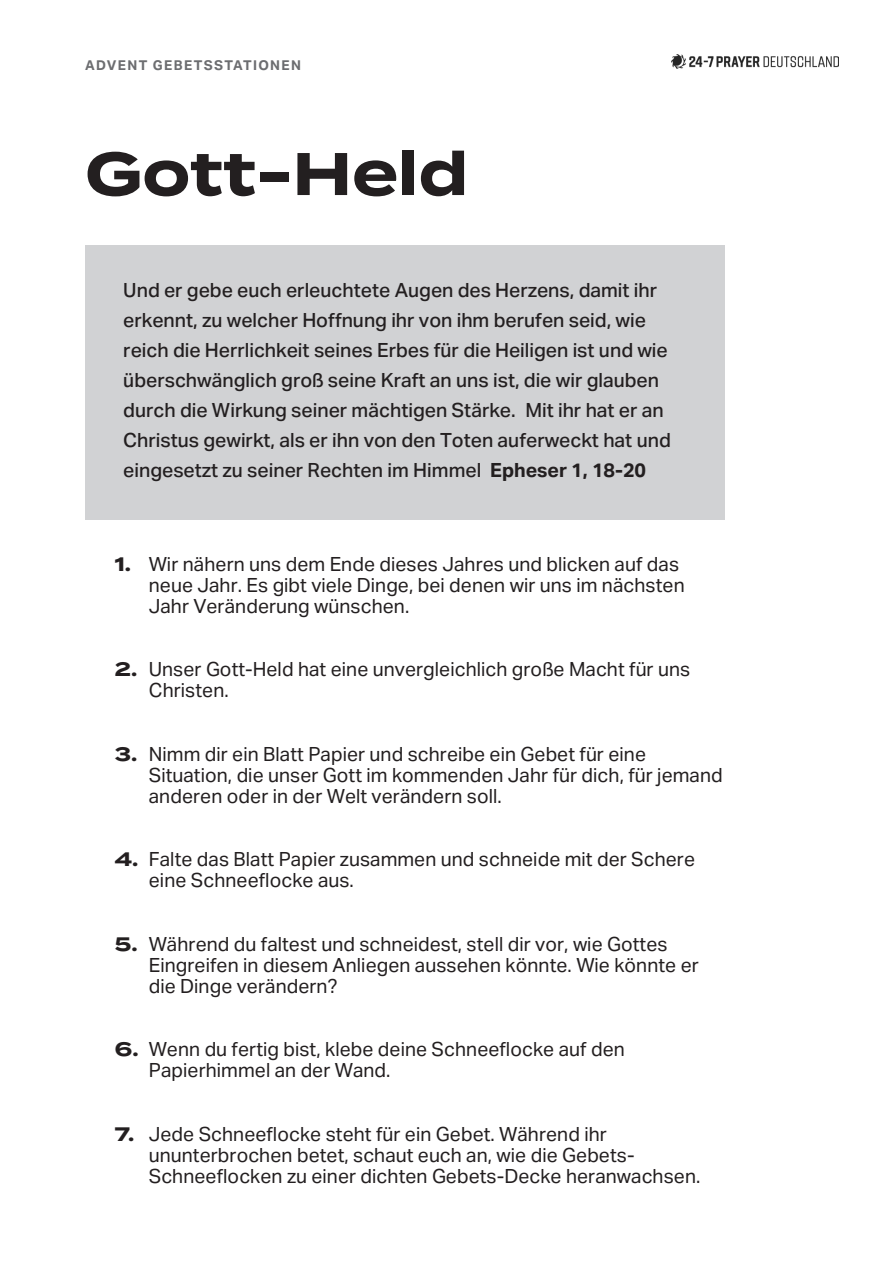
<style>
.page{position:relative;width:893px;height:1263px;background:#fff}
.page>*{position:absolute;margin:0;border:0;box-sizing:border-box;transform-origin:0 0}
.t1{font:700 60px "Termina";color:#231f20}
.t2{font:19.5px/21px "Aktiv Grotesk";color:#231f20}
.t3{font:500 19.5px/30px "Aktiv Grotesk";color:#231f20}
.t4{font:700 13.5px "Aktiv Grotesk";letter-spacing:.1em;color:#6c6d70}
.s1{font-weight:700}
.s2{font-family:"Termina";font-weight:700}
</style>
<div class="page">
<div style="left:85px;top:245px;width:639px;height:275px;background:#d1d2d4"></div>
<img style="left:671px;top:54px;width:168px;height:14px">
<p class="t4" style="left:85px;top:58px;width:217px">ADVENT GEBETSSTATIONEN</p>
<p class="t1" style="left:85px;top:129px;width:385px">Gott-Held</p>
<p class="t3" style="left:123px;top:276px;width:549px">Und er gebe euch erleuchtete Augen des Herzens, damit ihr erkennt, zu welcher Hoffnung ihr von ihm berufen seid, wie reich die Herrlichkeit seines Erbes für die Heiligen ist und wie überschwänglich groß seine Kraft an uns ist, die wir glauben durch die Wirkung seiner mächtigen Stärke. Mit ihr hat er an Christus gewirkt, als er ihn von den Toten auferweckt hat und eingesetzt zu seiner Rechten im Himmel <span class="s1">Epheser 1, 18-20</span></p>
<p class="t2" style="left:149px;top:553px;width:537px;text-indent:-34px"><span class="s2">1.</span> Wir nähern uns dem Ende dieses Jahres und blicken auf das neue Jahr. Es gibt viele Dinge, bei denen wir uns im nächsten<br>Jahr Veränderung wünschen.</p>
<p class="t2" style="left:149px;top:659px;width:543px;text-indent:-34px"><span class="s2">2.</span> Unser Gott-Held hat eine unvergleichlich große Macht für uns<br>Christen.</p>
<p class="t2" style="left:149px;top:743px;width:575px;text-indent:-34px"><span class="s2">3.</span> Nimm dir ein Blatt Papier und schreibe ein Gebet für eine<br>Situation, die unser Gott im kommenden Jahr für dich, für jemand anderen oder in der Welt verändern soll.</p>
<p class="t2" style="left:149px;top:849px;width:548px;text-indent:-34px"><span class="s2">4.</span> Falte das Blatt Papier zusammen und schneide mit der Schere eine Schneeflocke aus.</p>
<p class="t2" style="left:149px;top:933px;width:552px;text-indent:-34px"><span class="s2">5.</span> Während du faltest und schneidest, stell dir vor, wie Gottes<br>Eingreifen in diesem Anliegen aussehen könnte. Wie könnte er die Dinge verändern?</p>
<p class="t2" style="left:149px;top:1039px;width:478px;text-indent:-34px"><span class="s2">6.</span> Wenn du fertig bist, klebe deine Schneeflocke auf den<br>Papierhimmel an der Wand.</p>
<p class="t2" style="left:149px;top:1123px;width:553px;text-indent:-34px"><span class="s2">7.</span> Jede Schneeflocke steht für ein Gebet. Während ihr ununterbrochen betet, schaut euch an, wie die Gebets-<br>Schneeflocken zu einer dichten Gebets-Decke heranwachsen.</p>
</div>
